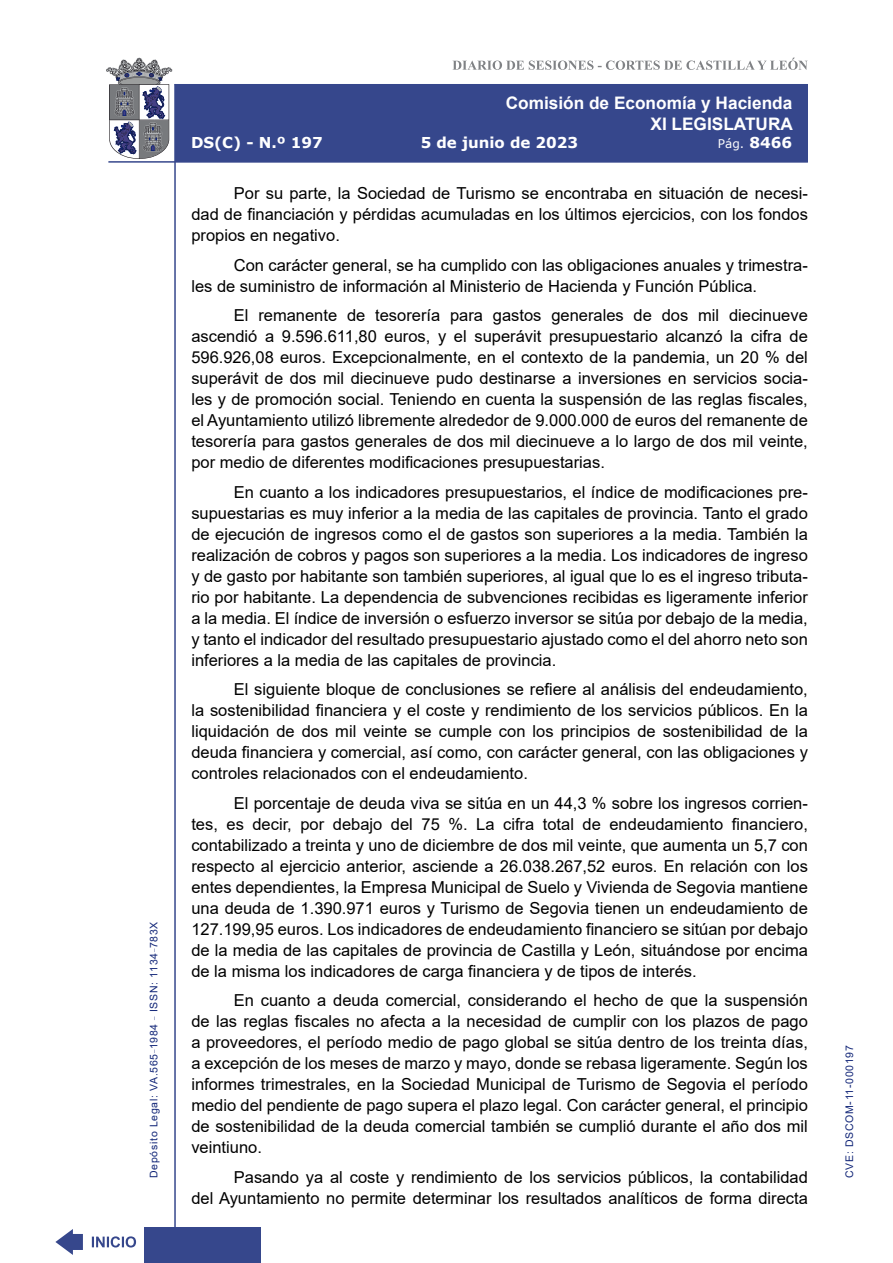
<style>
.page{position:relative;width:893px;height:1263px;background:#fff}
.page>*{position:absolute;margin:0;border:0;box-sizing:border-box;transform-origin:0 0}
.t1{font:700 17.25px/20.7px "Arial";color:#fff;text-align:right}
.t2{font:16.5px/21px "Arial";color:#000;text-align:justify}
.t3{font:700 15px "Verdana";color:#fff}
.t4{font:12px "Verdana";color:#fff}
.t5{font:10.5px "Arial";letter-spacing:.065em;color:#122678}
.s1{font-weight:700;font-size:15px}
</style>
<div class="page">
<svg style="left:452px;top:58px;width:356px;height:12px"></svg>
<hr style="left:174px;top:84px;width:2px;height:1179px;background:#36478c">
<div style="left:144px;top:1227px;width:117px;height:36px;background:#36478c"></div>
<div style="left:175px;top:84px;width:633px;height:78px;background:#36478c"></div>
<hr style="left:108px;top:161px;width:700px;height:2px;background:#36478c">
<svg style="left:92px;top:1236px;width:44px;height:11px"></svg>
<svg style="left:55px;top:1229px;width:28px;height:26px"></svg>
<svg style="left:106px;top:58px;width:66px;height:101px"></svg>
<p class="t5" style="left:146px;top:1178px;width:258px;rotate:-90deg">Depósito Legal: VA.565<sup>_</sup>1984 <sup>_</sup> ISSN: 1134<sup>_</sup>783X</p>
<p class="t1" style="left:506px;top:93px;width:289px">Comisión de Economía y Hacienda<br>XI LEGISLATURA</p>
<p class="t3" style="left:191px;top:132px;width:133px">DS(C) - N.º 197</p>
<p class="t3" style="left:421px;top:132px;width:159px">5 de junio de 2023</p>
<p class="t4" style="left:718px;top:135px;width:76px">Pág. <span class="s1">8466</span></p>
<p class="t2" style="left:191px;top:183px;width:618px;text-indent:43px">Por su parte, la Sociedad de Turismo se encontraba en situación de necesi&shy;dad de financiación y pérdidas acumuladas en los últimos ejercicios, con los fondos propios en negativo.</p>
<p class="t2" style="left:191px;top:254px;width:618px;text-indent:43px">Con carácter general, se ha cumplido con las obligaciones anuales y trimestra&shy;les de suministro de información al Ministerio de Hacienda y Función Pública.</p>
<p class="t2" style="left:191px;top:305px;width:618px;text-indent:43px">El remanente de tesorería para gastos generales de dos mil diecinueve ascendió a 9.596.611,80 euros, y el superávit presupuestario alcanzó la cifra de 596.926,08 euros. Excepcionalmente, en el contexto de la pandemia, un 20 % del superávit de dos mil diecinueve pudo destinarse a inversiones en servicios socia&shy;les y de promoción social. Teniendo en cuenta la suspensión de las reglas fiscales, el Ayuntamiento utilizó libremente alrededor de 9.000.000 de euros del remanente de tesorería para gastos generales de dos mil diecinueve a lo largo de dos mil veinte, por medio de diferentes modificaciones presupuestarias.</p>
<p class="t2" style="left:191px;top:481px;width:618px;text-indent:43px">En cuanto a los indicadores presupuestarios, el índice de modificaciones pre&shy;supuestarias es muy inferior a la media de las capitales de provincia. Tanto el grado de ejecución de ingresos como el de gastos son superiores a la media. También la realización de cobros y pagos son superiores a la media. Los indicadores de ingreso y de gasto por habitante son también superiores, al igual que lo es el ingreso tributa&shy;rio por habitante. La dependencia de subvenciones recibidas es ligeramente inferior a la media. El índice de inversión o esfuerzo inversor se sitúa por debajo de la media, y tanto el indicador del resultado presupuestario ajustado como el del ahorro neto son inferiores a la media de las capitales de provincia.</p>
<p class="t2" style="left:191px;top:679px;width:618px;text-indent:43px">El siguiente bloque de conclusiones se refiere al análisis del endeudamiento, la sostenibilidad financiera y el coste y rendimiento de los servicios públicos. En la liquidación de dos mil veinte se cumple con los principios de sostenibilidad de la deuda financiera y comercial, así como, con carácter general, con las obligaciones y controles relacionados con el endeudamiento.</p>
<p class="t2" style="left:191px;top:792px;width:618px;text-indent:43px">El porcentaje de deuda viva se sitúa en un 44,3 % sobre los ingresos corrien&shy;tes, es decir, por debajo del 75 %. La cifra total de endeudamiento financiero, contabilizado a treinta y uno de diciembre de dos mil veinte, que aumenta un 5,7 con respecto al ejercicio anterior, asciende a 26.038.267,52 euros. En relación con los entes dependientes, la Empresa Municipal de Suelo y Vivienda de Segovia mantiene una deuda de 1.390.971 euros y Turismo de Segovia tienen un endeudamiento de 127.199,95 euros. Los indicadores de endeudamiento financiero se sitúan por debajo de la media de las capitales de provincia de Castilla y León, situándose por encima de la misma los indicadores de carga financiera y de tipos de interés.</p>
<p class="t2" style="left:191px;top:990px;width:618px;text-indent:43px">En cuanto a deuda comercial, considerando el hecho de que la suspensión de las reglas fiscales no afecta a la necesidad de cumplir con los plazos de pago a proveedores, el período medio de pago global se sitúa dentro de los treinta días, a excepción de los meses de marzo y mayo, donde se rebasa ligeramente. Según los informes trimestrales, en la Sociedad Municipal de Turismo de Segovia el período medio del pendiente de pago supera el plazo legal. Con carácter general, el principio de sostenibilidad de la deuda comercial también se cumplió durante el año dos mil veintiuno.</p>
<p class="t2" style="left:191px;top:1166px;width:618px;text-align:right">Pasando ya al coste y rendimiento de los servicios públicos, la contabilidad<br>del Ayuntamiento no permite determinar los resultados analíticos de forma directa</p>
<p class="t5" style="left:842px;top:1178px;width:134px;rotate:-90deg">CVE: DSCOM-11-000197</p>
</div>
